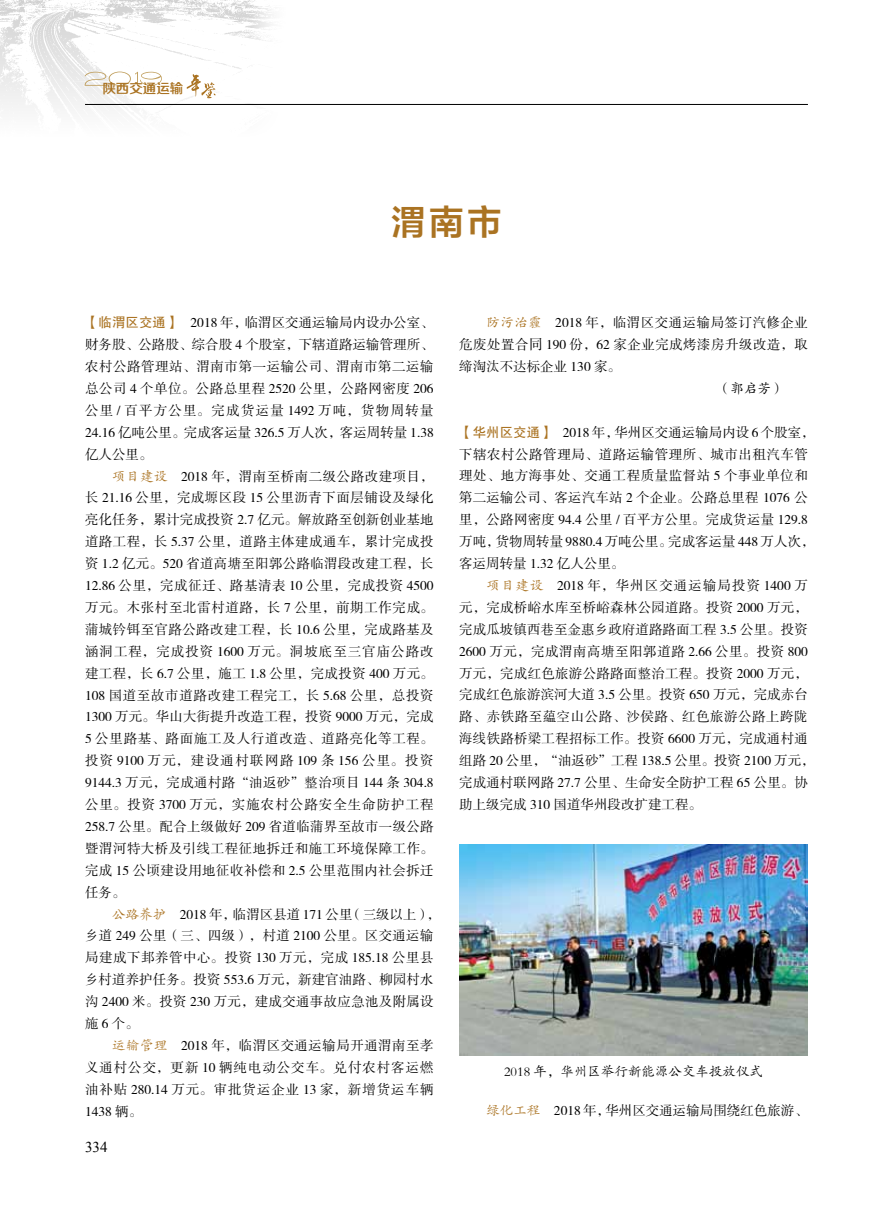
<style>
.page{position:relative;width:893px;height:1212px;background:#fff}
.page>*{position:absolute;margin:0;border:0;box-sizing:border-box;transform-origin:0 0}
.t1{font:34.5px "FZLTZCHK GBK1 0";color:#aa7322}
.t2{font:15px "Times New Roman";color:#000}
.t3{font:13.5px/21.9px "FZSSK GBK1 0";letter-spacing:.02em;color:#000;text-align:justify}
.t4{font:13.5px "FZKTK GBK1 0";color:#000}
.t5{font:13.5px "FZSSK GBK1 0";color:#000}
.t6{font:13.5px "FZZZHONGJW GB1 0";color:#aa7322}
.s1{font-family:"FZHTK GBK1 0";color:#aa7322}
.s2{font-family:"FZKTK GBK1 0";color:#aa7322}
</style>
<div class="page">
<img style="left:0;top:0;width:272px;height:108px">
<hr style="left:85px;top:104px;width:723px;height:1px;background:#000">
<svg style="left:187px;top:74px;width:29px;height:24px"></svg>
<svg style="left:85px;top:72px;width:77px;height:14px"></svg>
<img style="left:459px;top:845px;width:349px;height:210px">
<p class="t6" style="left:102px;top:81px;width:82px">陕西交通运输</p>
<h1 class="t1" style="left:391px;top:203px;width:112px">渭南市</h1>
<p class="t3" style="left:85px;top:312px;width:350px"><span class="s1">【临渭区交通】　</span>2018 年，临渭区交通运输局内设办公室、财务股、公路股、综合股 4 个股室，下辖道路运输管理所、农村公路管理站、渭南市第一运输公司、渭南市第二运输总公司 4 个单位。公路总里程 2520 公里，公路网密度 206公里 / 百平方公里。完成货运量 1492 万吨，货物周转量24.16 亿吨公里。完成客运量 326.5 万人次，客运周转量 1.38亿人公里。</p>
<p class="t3" style="left:85px;top:466px;width:350px;text-indent:27px"><span class="s2">项目建设　</span>2018 年，渭南至桥南二级公路改建项目，长 21.16 公里，完成塬区段 15 公里沥青下面层铺设及绿化亮化任务，累计完成投资 2.7 亿元。解放路至创新创业基地道路工程，长 5.37 公里，道路主体建成通车，累计完成投资 1.2 亿元。520 省道高塘至阳郭公路临渭段改建工程，长12.86 公里，完成征迁、路基清表 10 公里，完成投资 4500万元。木张村至北雷村道路，长 7 公里，前期工作完成。蒲城钤铒至官路公路改建工程，长 10.6 公里，完成路基及涵洞工程，完成投资 1600 万元。洞坡底至三官庙公路改建工程，长 6.7 公里，施工 1.8 公里，完成投资 400 万元。108 国道至故市道路改建工程完工，长 5.68 公里，总投资1300 万元。华山大街提升改造工程，投资 9000 万元，完成5 公里路基、路面施工及人行道改造、道路亮化等工程。投资 9100 万元，建设通村联网路 109 条 156 公里。投资9144.3 万元，完成通村路“油返砂”整治项目 144 条 304.8公里。投资 3700 万元，实施农村公路安全生命防护工程258.7 公里。配合上级做好 209 省道临蒲界至故市一级公路暨渭河特大桥及引线工程征地拆迁和施工环境保障工作。完成 15 公顷建设用地征收补偿和 2.5 公里范围内社会拆迁任务。</p>
<p class="t3" style="left:85px;top:904px;width:357px;text-align:left;text-indent:27px"><span class="s2">公路养护　</span>2018 年，临渭区县道 171 公里（三级以上），乡道 249 公里（三、四级），村道 2100 公里。区交通运输局建成下邽养管中心。投资 130 万元，完成 185.18 公里县乡村道养护任务。投资 553.6 万元，新建官油路、柳园村水沟 2400 米。投资 230 万元，建成交通事故应急池及附属设施6个。</p>
<p class="t3" style="left:85px;top:1035px;width:350px;text-indent:27px"><span class="s2">运输管理　</span>2018 年，临渭区交通运输局开通渭南至孝义通村公交，更新 10 辆纯电动公交车。兑付农村客运燃油补贴 280.14 万元。审批货运企业 13 家，新增货运车辆1438 辆。</p>
<p class="t2" style="left:85px;top:1137px;width:24px">334</p>
<p class="t3" style="left:459px;top:312px;width:350px;text-indent:27px"><span class="s2">防污治霾　</span>2018 年，临渭区交通运输局签订汽修企业危废处置合同 190 份，62 家企业完成烤漆房升级改造，取缔淘汰不达标企业 130 家。</p>
<p class="t4" style="left:717px;top:381px;width:69px">（郭启芳）</p>
<p class="t3" style="left:459px;top:422px;width:357px;text-align:left"><span class="s1">【华州区交通】　</span>2018 年，华州区交通运输局内设 6 个股室，下辖农村公路管理局、道路运输管理所、城市出租汽车管理处、地方海事处、交通工程质量监督站 5 个事业单位和第二运输公司、客运汽车站 2 个企业。公路总里程 1076 公里，公路网密度 94.4 公里 / 百平方公里。完成货运量 129.8万吨，货物周转量 9880.4 万吨公里。完成客运量 448 万人次，客运周转量 1.32 亿人公里。</p>
<p class="t3" style="left:459px;top:575px;width:357px;text-align:left;text-indent:27px"><span class="s2">项目建设　</span>2018 年，华州区交通运输局投资 1400 万元，完成桥峪水库至桥峪森林公园道路。投资 2000 万元，完成瓜坡镇西巷至金惠乡政府道路路面工程 3.5 公里。投资<br>2600 万元，完成渭南高塘至阳郭道路 2.66 公里。投资 800万元，完成红色旅游公路路面整治工程。投资 2000 万元，完成红色旅游滨河大道 3.5 公里。投资 650 万元，完成赤台路、赤铁路至藴空山公路、沙侯路、红色旅游公路上跨陇海线铁路桥梁工程招标工作。投资 6600 万元，完成通村通组路 20 公里，“油返砂”工程 138.5 公里。投资 2100 万元，完成通村联网路 27.7 公里、生命安全防护工程 65 公里。协助上级完成 310 国道华州段改扩建工程。</p>
<p class="t4" style="left:504px;top:1064px;width:261px">2018 年，华州区举行新能源公交车投放仪式</p>
<p class="t5" style="left:486px;top:1104px;width:323px"><span class="s2">绿化工程　</span>2018 年，华州区交通运输局围绕红色旅游、</p>
</div>
